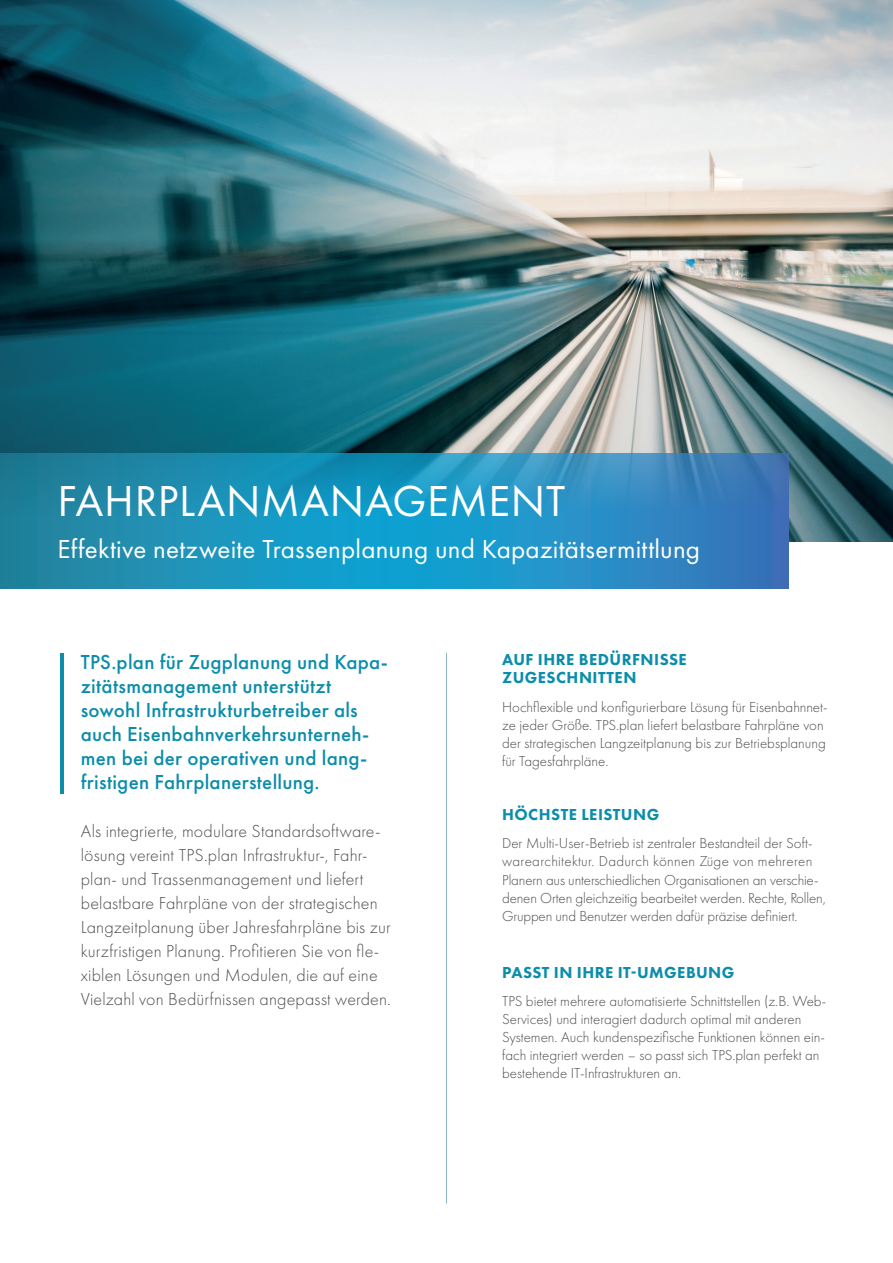
<style>
.page{position:relative;width:893px;height:1263px;background:#fff}
.page>*{position:absolute;margin:0;border:0;box-sizing:border-box;transform-origin:0 0}
.t1{font:45px "Futura PT";letter-spacing:.015em;color:#fff}
.t2{font:27px "Futura PT";letter-spacing:.01em;color:#fff}
.t3{font:500 21px/24px "Futura PT";letter-spacing:.01em;color:#0c8dab}
.t4{font:300 18px/24px "Futura PT";letter-spacing:.01em;color:#4b4c4d}
.t5{font:800 16.5px/18px "Futura PT";letter-spacing:.025em;color:#0c8dab}
.t6{font:300 15px/18px "Futura PT";color:#4b4c4d}
</style>
<div class="page">
<hr style="left:446px;top:653px;width:1px;height:550px;background:#8cb4c2">
<img style="left:0;top:0;width:893px;height:541px">
<svg style="left:0;top:454px;width:788px;height:134px;background:#228ebb"></svg>
<hr style="left:61px;top:653px;width:3px;height:140px;background:#0c8dab">
<h1 class="t1" style="left:58px;top:474px;width:509px">FAHRPLANMANAGEMENT</h1>
<h2 class="t2" style="left:57px;top:533px;width:644px">Effektive netzweite Trassenplanung und Kapazitätsermittlung</h2>
<h3 class="t3" style="left:81px;top:650px;width:309px">TPS.plan für Zugplanung und Kapa&shy;zitätsmanagement unterstützt sowohl Infrastrukturbetreiber als auch Eisenbahnverkehrsunterneh&shy;men bei der operativen und lang&shy;fristigen Fahrplanerstellung.</h3>
<p class="t4" style="left:81px;top:819px;width:312px">Als integrierte, modulare Standardsoftware&shy;lösung vereint TPS.plan Infrastruktur-, Fahr&shy;plan- und Trassenmanagement und liefert belastbare Fahrpläne von der strategischen Langzeitplanung über Jahresfahrpläne bis zur kurzfristigen Planung. Profitieren Sie von fle&shy;xiblen Lösungen und Modulen, die auf eine Vielzahl von Bedürfnissen angepasst werden.</p>
<p class="t5" style="left:502px;top:650px;width:186px">AUF IHRE BEDÜRFNISSE<br>ZUGESCHNITTEN</p>
<p class="t6" style="left:502px;top:698px;width:327px">Hochflexible und konfigurierbare Lösung für Eisenbahnnet&shy;ze jeder Größe. TPS.plan liefert belastbare Fahrpläne von der strategischen Langzeitplanung bis zur Betriebsplanung für Tagesfahrpläne.</p>
<p class="t5" style="left:502px;top:805px;width:159px">HÖCHSTE LEISTUNG</p>
<p class="t6" style="left:502px;top:835px;width:325px">Der Multi-User-Betrieb ist zentraler Bestandteil der Soft&shy;warearchitektur. Dadurch können Züge von mehreren Planern aus unterschiedlichen Organisationen an verschie&shy;denen Orten gleichzeitig bearbeitet werden. Rechte, Rollen, Gruppen und Benutzer werden dafür präzise definiert.</p>
<p class="t5" style="left:502px;top:963px;width:234px">PASST IN IHRE IT-UMGEBUNG</p>
<p class="t6" style="left:502px;top:992px;width:326px">TPS bietet mehrere automatisierte Schnittstellen (z.B. Web-Services) und interagiert dadurch optimal mit anderen Systemen. Auch kundenspezifische Funktionen können ein&shy;fach integriert werden – so passt sich TPS.plan perfekt an bestehende IT-Infrastrukturen an.</p>
</div>
